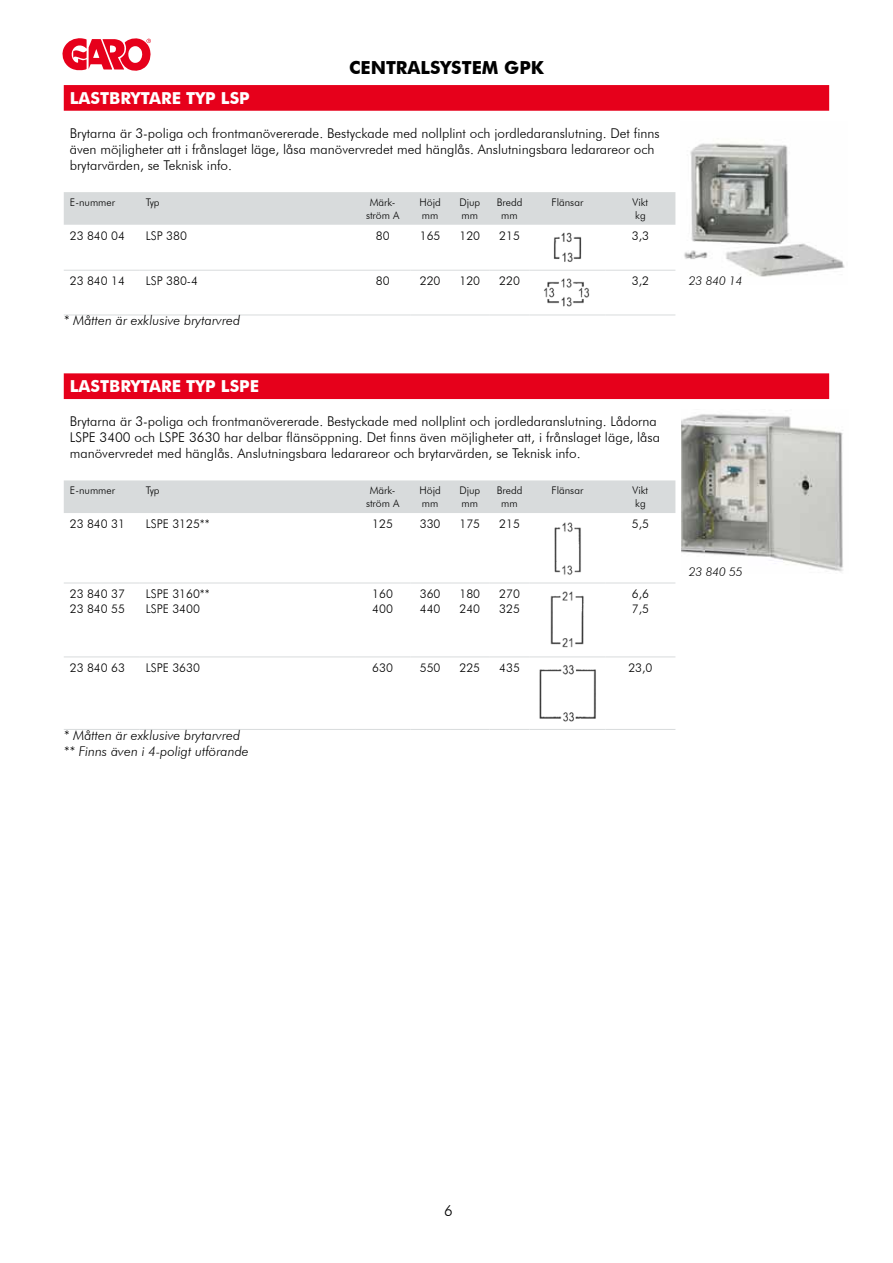
<style>
.page{position:relative;width:893px;height:1263px;background:#fff}
.page>*{position:absolute;margin:0;border:0;box-sizing:border-box;transform-origin:0 0}
.t1{font:700 18px "Futura BT";color:#000}
.t2{font:700 16.5px "Futura BT";color:#fff}
.t3{font:300 15px "Futura BT";color:#000}
.t4{font:300 13.5px/16.2px "Futura BT";color:#000}
.t5{font:italic 300 13.5px/16.2px "Futura BT";color:#000}
.t6{font:300 12px/14.4px "Futura BT";color:#000}
.t7{font:italic 300 12px "Futura BT";color:#000}
.t8{font:300 10.5px/12.6px "Futura BT";color:#000}
</style>
<div class="page">
<svg style="left:62px;top:38px;width:89px;height:33px"></svg>
<img style="left:684px;top:143px;width:161px;height:134px">
<svg style="left:64px;top:85px;width:765px;height:26px"></svg>
<div style="left:64px;top:192px;width:611px;height:33px;background:#d8dbdc"></div>
<hr style="left:64px;top:270px;width:76px;height:1px;background:#d8dbdc">
<hr style="left:140px;top:270px;width:215px;height:1px;background:#d8dbdc">
<hr style="left:355px;top:270px;width:55px;height:1px;background:#d8dbdc">
<hr style="left:410px;top:270px;width:40px;height:1px;background:#d8dbdc">
<hr style="left:450px;top:270px;width:40px;height:1px;background:#d8dbdc">
<hr style="left:490px;top:270px;width:39px;height:1px;background:#d8dbdc">
<hr style="left:529px;top:270px;width:76px;height:1px;background:#d8dbdc">
<hr style="left:605px;top:270px;width:70px;height:1px;background:#d8dbdc">
<hr style="left:64px;top:315px;width:76px;height:1px;background:#d8dbdc">
<hr style="left:140px;top:315px;width:215px;height:1px;background:#d8dbdc">
<hr style="left:355px;top:315px;width:55px;height:1px;background:#d8dbdc">
<hr style="left:410px;top:315px;width:40px;height:1px;background:#d8dbdc">
<hr style="left:450px;top:315px;width:40px;height:1px;background:#d8dbdc">
<hr style="left:490px;top:315px;width:39px;height:1px;background:#d8dbdc">
<hr style="left:529px;top:315px;width:76px;height:1px;background:#d8dbdc">
<hr style="left:605px;top:315px;width:70px;height:1px;background:#d8dbdc">
<img style="left:553px;top:232px;width:29px;height:30px">
<img style="left:544px;top:278px;width:46px;height:29px">
<img style="left:681px;top:414px;width:162px;height:158px">
<div style="left:64px;top:373px;width:765px;height:26px;background:#e6001b"></div>
<div style="left:64px;top:480px;width:611px;height:33px;background:#d8dbdc"></div>
<hr style="left:64px;top:583px;width:76px;height:1px;background:#d8dbdc">
<hr style="left:140px;top:583px;width:215px;height:1px;background:#d8dbdc">
<hr style="left:355px;top:583px;width:55px;height:1px;background:#d8dbdc">
<hr style="left:410px;top:583px;width:40px;height:1px;background:#d8dbdc">
<hr style="left:450px;top:583px;width:40px;height:1px;background:#d8dbdc">
<hr style="left:490px;top:583px;width:39px;height:1px;background:#d8dbdc">
<hr style="left:529px;top:583px;width:76px;height:1px;background:#d8dbdc">
<hr style="left:605px;top:583px;width:70px;height:1px;background:#d8dbdc">
<hr style="left:64px;top:657px;width:76px;height:1px;background:#d8dbdc">
<hr style="left:140px;top:657px;width:215px;height:1px;background:#d8dbdc">
<hr style="left:355px;top:657px;width:55px;height:1px;background:#d8dbdc">
<hr style="left:410px;top:657px;width:40px;height:1px;background:#d8dbdc">
<hr style="left:450px;top:657px;width:40px;height:1px;background:#d8dbdc">
<hr style="left:490px;top:657px;width:39px;height:1px;background:#d8dbdc">
<hr style="left:529px;top:657px;width:76px;height:1px;background:#d8dbdc">
<hr style="left:605px;top:657px;width:70px;height:1px;background:#d8dbdc">
<hr style="left:64px;top:729px;width:76px;height:1px;background:#d8dbdc">
<hr style="left:140px;top:729px;width:215px;height:1px;background:#d8dbdc">
<hr style="left:355px;top:729px;width:55px;height:1px;background:#d8dbdc">
<hr style="left:410px;top:729px;width:40px;height:1px;background:#d8dbdc">
<hr style="left:450px;top:729px;width:40px;height:1px;background:#d8dbdc">
<hr style="left:490px;top:729px;width:39px;height:1px;background:#d8dbdc">
<hr style="left:529px;top:729px;width:76px;height:1px;background:#d8dbdc">
<hr style="left:605px;top:729px;width:70px;height:1px;background:#d8dbdc">
<img style="left:554px;top:522px;width:27px;height:53px">
<img style="left:550px;top:591px;width:34px;height:57px">
<img style="left:539px;top:665px;width:57px;height:57px">
<h1 class="t1" style="left:349px;top:56px;width:196px">CENTRALSYSTEM GPK</h1>
<p class="t2" style="left:70px;top:88px;width:181px">LASTBRYTARE TYP LSP</p>
<p class="t4" style="left:70px;top:125px;width:591px">Brytarna är 3-poliga och frontmanövererade. Bestyckade med nollplint och jordledaranslutning. Det finns även möjligheter att i frånslaget läge, låsa manövervredet med hänglås. Anslutningsbara ledarareor och brytarvärden, se Teknisk info.</p>
<p class="t8" style="left:70px;top:196px;width:47px">E-nummer</p>
<p class="t8" style="left:146px;top:196px;width:15px">Typ</p>
<p class="t8" style="left:366px;top:196px;width:35px;text-align:center">Märk&shy;ström A</p>
<p class="t8" style="left:420px;top:196px;width:23px">Höjd mm</p>
<p class="t8" style="left:459px;top:196px;width:22px">Djup mm</p>
<p class="t8" style="left:497px;top:196px;width:27px;text-align:center">Bredd mm</p>
<p class="t8" style="left:551px;top:196px;width:33px">Flänsar</p>
<p class="t8" style="left:633px;top:196px;width:17px">Vikt kg</p>
<p class="t6" style="left:70px;top:228px;width:57px">23 840 04</p>
<p class="t6" style="left:146px;top:228px;width:43px">LSP 380</p>
<p class="t6" style="left:376px;top:228px;width:15px">80</p>
<p class="t6" style="left:420px;top:228px;width:22px">165</p>
<p class="t6" style="left:459px;top:228px;width:22px">120</p>
<p class="t6" style="left:499px;top:228px;width:22px">215</p>
<p class="t6" style="left:632px;top:228px;width:19px">3,3</p>
<p class="t6" style="left:70px;top:274px;width:57px">23 840 14</p>
<p class="t6" style="left:146px;top:274px;width:54px">LSP 380-4</p>
<p class="t6" style="left:376px;top:274px;width:15px">80</p>
<p class="t6" style="left:420px;top:274px;width:22px">220</p>
<p class="t6" style="left:459px;top:274px;width:22px">120</p>
<p class="t6" style="left:499px;top:274px;width:22px">220</p>
<p class="t6" style="left:632px;top:274px;width:19px">3,2</p>
<p class="t5" style="left:64px;top:312px;width:178px">* Måtten är exklusive brytarvred</p>
<p class="t2" style="left:70px;top:376px;width:191px">LASTBRYTARE TYP LSPE</p>
<p class="t4" style="left:70px;top:413px;width:592px">Brytarna är 3-poliga och frontmanövererade. Bestyckade med nollplint och jordledaranslutning. Lådorna<br>LSPE 3400 och LSPE 3630 har delbar flänsöppning. Det finns även möjligheter att, i frånslaget läge, låsa manövervredet med hänglås. Anslutningsbara ledarareor och brytarvärden, se Teknisk info.</p>
<p class="t8" style="left:70px;top:484px;width:47px">E-nummer</p>
<p class="t8" style="left:146px;top:484px;width:15px">Typ</p>
<p class="t8" style="left:366px;top:484px;width:35px;text-align:center">Märk&shy;ström A</p>
<p class="t8" style="left:420px;top:484px;width:23px">Höjd mm</p>
<p class="t8" style="left:459px;top:484px;width:22px">Djup mm</p>
<p class="t8" style="left:497px;top:484px;width:27px;text-align:center">Bredd mm</p>
<p class="t8" style="left:551px;top:484px;width:33px">Flänsar</p>
<p class="t8" style="left:633px;top:484px;width:17px">Vikt kg</p>
<p class="t6" style="left:70px;top:517px;width:57px">23 840 31</p>
<p class="t6" style="left:146px;top:517px;width:66px">LSPE 3125**</p>
<p class="t6" style="left:372px;top:517px;width:22px">125</p>
<p class="t6" style="left:420px;top:517px;width:22px">330</p>
<p class="t6" style="left:459px;top:517px;width:22px">175</p>
<p class="t6" style="left:499px;top:517px;width:22px">215</p>
<p class="t6" style="left:632px;top:517px;width:19px">5,5</p>
<p class="t6" style="left:70px;top:586px;width:57px">23 840 37<br>23 840 55</p>
<p class="t6" style="left:146px;top:586px;width:66px">LSPE 3160**<br>LSPE 3400</p>
<p class="t6" style="left:372px;top:586px;width:22px">160<br>400</p>
<p class="t6" style="left:420px;top:586px;width:22px">360<br>440</p>
<p class="t6" style="left:459px;top:586px;width:22px">180<br>240</p>
<p class="t6" style="left:499px;top:586px;width:22px">270<br>325</p>
<p class="t6" style="left:632px;top:586px;width:19px">6,6<br>7,5</p>
<p class="t6" style="left:70px;top:660px;width:57px">23 840 63</p>
<p class="t6" style="left:146px;top:660px;width:56px">LSPE 3630</p>
<p class="t6" style="left:372px;top:660px;width:22px">630</p>
<p class="t6" style="left:420px;top:660px;width:22px">550</p>
<p class="t6" style="left:459px;top:660px;width:22px">225</p>
<p class="t6" style="left:499px;top:660px;width:22px">435</p>
<p class="t6" style="left:628px;top:660px;width:26px">23,0</p>
<p class="t5" style="left:64px;top:727px;width:187px">* Måtten är exklusive brytarvred ** Finns även i 4-poligt utförande</p>
<p class="t7" style="left:689px;top:273px;width:55px">23 840 14</p>
<p class="t7" style="left:689px;top:565px;width:55px">23 840 55</p>
<p class="t3" style="left:444px;top:1202px;width:10px">6</p>
</div>
